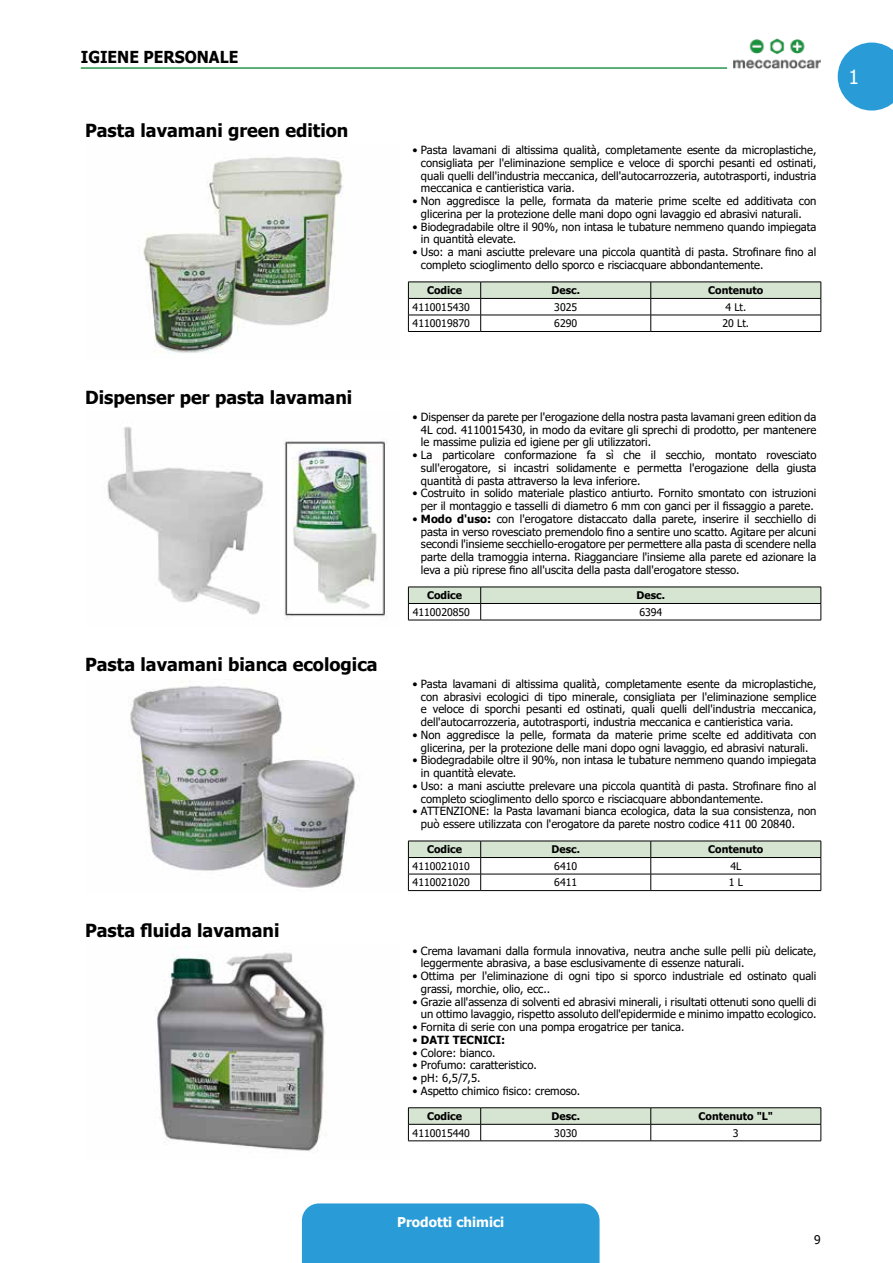
<style>
.page{position:relative;width:893px;height:1263px;background:#fff}
.page>*{position:absolute;margin:0;border:0;box-sizing:border-box;transform-origin:0 0}
.t1{font:19.5px "Tahoma";color:#fff}
.t2{font:700 18px "Tahoma";color:#000}
.t3{font:700 16.5px "Tahoma";color:#000;scale:.95 1}
.t4{font:700 13.5px "Tahoma";color:#fff}
.t5{font:12px "Tahoma";color:#000}
.t6{font:11.25px/12.8px "Tahoma";color:#000}
.t7{font:700 11.25px "Tahoma";color:#000}
.t8{font:10.5px "Tahoma";color:#000}
.t9{font:700 10.5px "Tahoma";color:#000}
.s1{font-weight:700}
.s2{font-weight:400}
</style>
<div class="page">
<div style="left:302px;top:1203px;width:298px;height:60px;background:#299cd8"></div>
<svg style="left:838px;top:43px;width:55px;height:68px;background:#4aabde"></svg>
<img style="left:733px;top:38px;width:88px;height:31px">
<hr style="left:81px;top:67px;width:646px;height:2px;background:#28974e">
<img style="left:143px;top:157px;width:201px;height:197px">
<svg style="left:408px;top:282px;width:414px;height:49px"></svg>
<hr style="left:408px;top:331px;width:73px;height:1px;background:#000">
<hr style="left:481px;top:331px;width:170px;height:1px;background:#000">
<hr style="left:651px;top:331px;width:170px;height:1px;background:#000">
<img style="left:107px;top:426px;width:280px;height:192px">
<svg style="left:408px;top:587px;width:414px;height:33px"></svg>
<hr style="left:408px;top:620px;width:73px;height:1px;background:#000">
<hr style="left:481px;top:620px;width:340px;height:1px;background:#000">
<img style="left:128px;top:685px;width:231px;height:206px">
<svg style="left:408px;top:841px;width:414px;height:49px"></svg>
<hr style="left:408px;top:890px;width:73px;height:1px;background:#000">
<hr style="left:481px;top:890px;width:170px;height:1px;background:#000">
<hr style="left:651px;top:890px;width:170px;height:1px;background:#000">
<img style="left:155px;top:952px;width:170px;height:199px">
<hr style="left:408px;top:1107px;width:73px;height:1px;background:#000">
<hr style="left:481px;top:1107px;width:170px;height:1px;background:#000">
<hr style="left:651px;top:1107px;width:170px;height:1px;background:#000">
<svg style="left:408px;top:1108px;width:414px;height:33px"></svg>
<hr style="left:408px;top:1140px;width:73px;height:1px;background:#000">
<hr style="left:481px;top:1140px;width:170px;height:1px;background:#000">
<hr style="left:651px;top:1140px;width:170px;height:1px;background:#000">
<h3 class="t3" style="left:81px;top:45px;width:134px">Igiene personal</h3>
<h3 class="t3" style="left:229px;top:45px;width:12px">e</h3>
<h2 class="t2" style="left:85px;top:118px;width:265px">Pasta lavamani green edition</h2>
<h2 class="t2" style="left:85px;top:385px;width:269px">Dispenser per pasta lavamani</h2>
<h2 class="t2" style="left:85px;top:651px;width:294px">Pasta lavamani bianca ecologica</h2>
<h2 class="t2" style="left:85px;top:918px;width:196px">Pasta fluida lavamani</h2>
<p class="t6" style="left:421px;top:144px;width:397px;text-align:justify;text-indent:-9px">• Pasta lavamani di altissima qualità, completamente esente da microplastiche, consigliata per l'eliminazione semplice e veloce di sporchi pesanti ed ostinati, quali quelli dell'industria meccanica, dell'autocarrozzeria, autotrasporti, industria meccanica e cantieristica varia.</p>
<p class="t6" style="left:412px;top:195px;width:405px;text-align:center">• Non aggredisce la pelle, formata da materie prime scelte ed additivata con glicerina per la protezione delle mani dopo ogni lavaggio ed abrasivi naturali.</p>
<p class="t6" style="left:421px;top:221px;width:397px;text-indent:-9px">• Biodegradabile oltre il 90%, non intasa le tubature nemmeno quando impiegata in quantità elevate.</p>
<p class="t6" style="left:421px;top:246px;width:397px;text-indent:-9px">• Uso: a mani asciutte prelevare una piccola quantità di pasta. Strofinare fino al completo scioglimento dello sporco e risciacquare abbondantemente.</p>
<p class="t9" style="left:427px;top:283px;width:37px">Codice</p>
<p class="t9" style="left:551px;top:283px;width:30px">Desc.</p>
<p class="t9" style="left:708px;top:283px;width:57px">Contenuto</p>
<p class="t8" style="left:413px;top:300px;width:59px">4110015430</p>
<p class="t8" style="left:554px;top:300px;width:24px">3025</p>
<p class="t8" style="left:725px;top:300px;width:22px">4 Lt.</p>
<p class="t8" style="left:413px;top:316px;width:59px">4110019870</p>
<p class="t8" style="left:554px;top:316px;width:24px">6290</p>
<p class="t8" style="left:722px;top:316px;width:28px">20 Lt.</p>
<p class="t6" style="left:421px;top:411px;width:397px;text-align:justify;text-indent:-9px">• Dispenser da parete per l'erogazione della nostra pasta lavamani green edition da 4L cod. 4110015430, in modo da evitare gli sprechi di prodotto, per mantenere le massime pulizia ed igiene per gli utilizzatori.</p>
<p class="t6" style="left:421px;top:449px;width:397px;text-align:justify;text-indent:-9px">• La particolare conformazione fa sì che il secchio, montato rovesciato sull'erogatore, si incastri solidamente e permetta l'erogazione della giusta quantità di pasta attraverso la leva inferiore.</p>
<p class="t6" style="left:412px;top:488px;width:405px;text-align:center">• Costruito in solido materiale plastico antiurto. Fornito smontato con istruzioni per il montaggio e tasselli di diametro 6 mm con ganci per il fissaggio a parete.</p>
<p class="t6" style="left:421px;top:513px;width:397px;text-align:justify;text-indent:-9px">• <span class="s1">Modo d'uso:</span> con l'erogatore distaccato dalla parete, inserire il secchiello di pasta in verso rovesciato premendolo fino a sentire uno scatto. Agitare per alcuni secondi l'insieme secchiello-erogatore per permettere alla pasta di scendere nella parte della tramoggia interna. Riagganciare l'insieme alla parete ed azionare la leva a più riprese fino all'uscita della pasta dall'erogatore stesso.</p>
<p class="t9" style="left:427px;top:588px;width:37px">Codice</p>
<p class="t9" style="left:637px;top:588px;width:30px">Desc.</p>
<p class="t8" style="left:413px;top:605px;width:59px">4110020850</p>
<p class="t8" style="left:639px;top:605px;width:24px">6394</p>
<p class="t6" style="left:421px;top:678px;width:397px;text-align:justify;text-indent:-9px">• Pasta lavamani di altissima qualità, completamente esente da microplastiche, con abrasivi ecologici di tipo minerale, consigliata per l'eliminazione semplice e veloce di sporchi pesanti ed ostinati, quali quelli dell'industria meccanica, dell'autocarrozzeria, autotrasporti, industria meccanica e cantieristica varia.</p>
<p class="t6" style="left:412px;top:729px;width:405px;text-align:center">• Non aggredisce la pelle, formata da materie prime scelte ed additivata con glicerina, per la protezione delle mani dopo ogni lavaggio, ed abrasivi naturali.</p>
<p class="t6" style="left:421px;top:754px;width:397px;text-indent:-9px">• Biodegradabile oltre il 90%, non intasa le tubature nemmeno quando impiegata in quantità elevate.</p>
<p class="t6" style="left:421px;top:780px;width:397px;text-indent:-9px">• Uso: a mani asciutte prelevare una piccola quantità di pasta. Strofinare fino al completo scioglimento dello sporco e risciacquare abbondantemente.</p>
<p class="t6" style="left:421px;top:805px;width:397px;text-indent:-9px">• ATTENZIONE: la Pasta lavamani bianca ecologica, data la sua consistenza, non può essere utilizzata con l'erogatore da parete nostro codice 411 00 20840.</p>
<p class="t9" style="left:427px;top:842px;width:37px">Codice</p>
<p class="t9" style="left:551px;top:842px;width:30px">Desc.</p>
<p class="t9" style="left:708px;top:842px;width:57px">Contenuto</p>
<p class="t8" style="left:413px;top:859px;width:59px">4110021010</p>
<p class="t8" style="left:554px;top:859px;width:24px">6410</p>
<p class="t8" style="left:730px;top:859px;width:12px">4L</p>
<p class="t8" style="left:413px;top:875px;width:59px">4110021020</p>
<p class="t8" style="left:554px;top:875px;width:24px">6411</p>
<p class="t8" style="left:729px;top:875px;width:16px">1 L</p>
<p class="t6" style="left:421px;top:945px;width:397px;text-indent:-9px">• Crema lavamani dalla formula innovativa, neutra anche sulle pelli più delicate, leggermente abrasiva, a base esclusivamente di essenze naturali.</p>
<p class="t6" style="left:421px;top:970px;width:397px;text-indent:-9px">• Ottima per l'eliminazione di ogni tipo si sporco industriale ed ostinato quali grassi, morchie, olio, ecc..</p>
<p class="t6" style="left:412px;top:996px;width:405px;text-align:right">• Grazie all'assenza di solventi ed abrasivi minerali, i risultati ottenuti sono quelli di un ottimo lavaggio, rispetto assoluto dell'epidermide e minimo impatto ecologico.</p>
<p class="t6" style="left:412px;top:1021px;width:273px">• Fornita di serie con una pompa erogatrice per tanica.</p>
<p class="t7" style="left:412px;top:1032px;width:94px"><span class="s2">•</span> DATI TECNICI:</p>
<p class="t6" style="left:412px;top:1047px;width:85px">• Colore: bianco.</p>
<p class="t6" style="left:412px;top:1059px;width:126px">• Profumo: caratteristico.</p>
<p class="t6" style="left:412px;top:1072px;width:70px">• pH: 6,5/7,5.</p>
<p class="t6" style="left:412px;top:1085px;width:169px">• Aspetto chimico fisico: cremoso.</p>
<p class="t9" style="left:427px;top:1109px;width:37px">Codice</p>
<p class="t9" style="left:551px;top:1109px;width:30px">Desc.</p>
<p class="t9" style="left:699px;top:1109px;width:76px">Contenuto "L"</p>
<p class="t8" style="left:413px;top:1126px;width:59px">4110015440</p>
<p class="t8" style="left:554px;top:1126px;width:24px">3030</p>
<p class="t8" style="left:733px;top:1126px;width:7px">3</p>
<h1 class="t1" style="left:848px;top:64px;width:12px">1</h1>
<p class="t4" style="left:397px;top:1212px;width:109px">Prodotti chimici</p>
<p class="t5" style="left:814px;top:1231px;width:8px">9</p>
</div>
